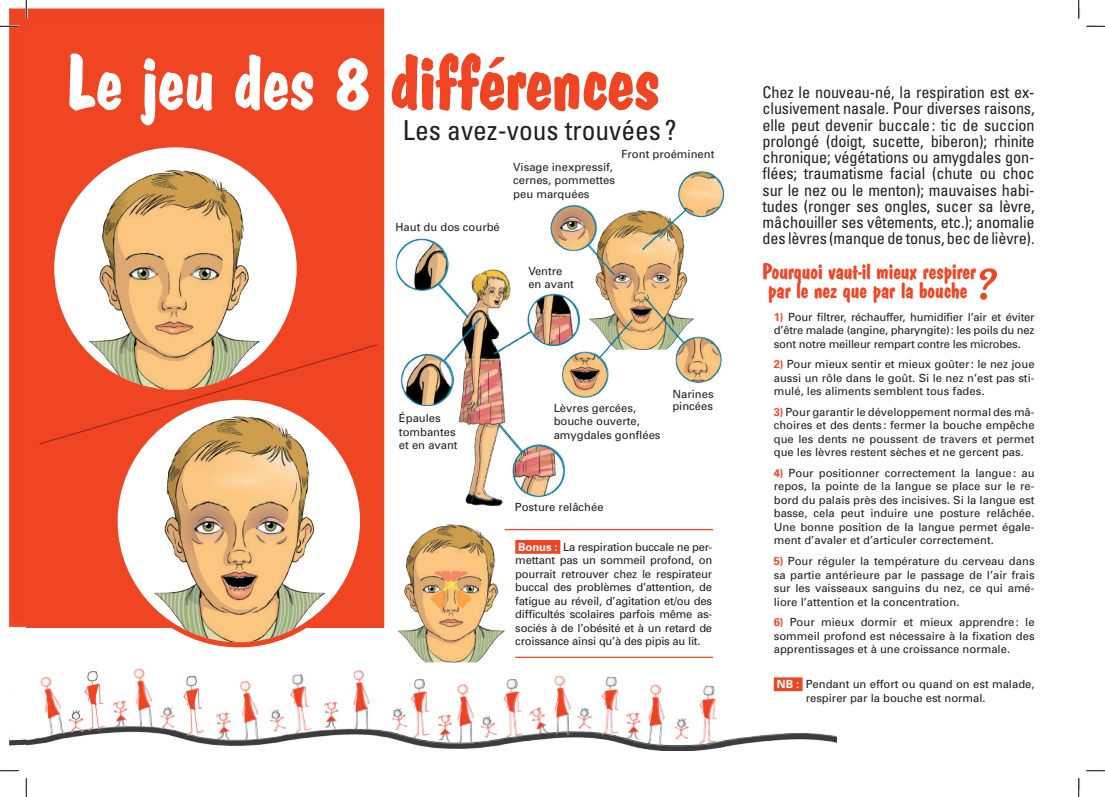
<style>
.page{position:relative;width:1105px;height:797px;background:#fff}
.page>*{position:absolute;margin:0;border:0;box-sizing:border-box;transform-origin:0 0}
.t1{font:27.5px "Univers Cond Polonais";color:#231f20}
.t2{font:700 22.5px/18.8px "Dom Casual D";color:#ef4523}
.t3{font:16.25px/16.2px "Univers Cond Polonais";letter-spacing:-.01em;color:#231f20;text-align:justify}
.t4{font:11.25px/13.5px "Univers";color:#231f20;text-align:justify}
.s1{font-weight:700;color:#fff}
.s2{font-weight:700;color:#ef4523}
</style>
<div class="page">
<img style="left:9px;top:9px;width:1087px;height:779px">
<img style="left:540px;top:129px;width:202px;height:302px">
<img style="left:381px;top:551px;width:142px;height:102px">
<hr style="left:505px;top:529px;width:208px;height:1px;background:#ef4523">
<div style="left:515px;top:540px;width:45px;height:14px;background:#ef4523"></div>
<div style="left:26px;top:26px;width:358px;height:601px;background:#ef4523"></div>
<svg style="left:392px;top:54px;width:266px;height:57px"></svg>
<svg style="left:69px;top:54px;width:300px;height:71px"></svg>
<svg style="left:39px;top:346px;width:330px;height:99px"></svg>
<img style="left:26px;top:651px;width:353px;height:97px">
<img style="left:379px;top:653px;width:457px;height:98px">
<img style="left:68px;top:710px;width:16px;height:22px">
<img style="left:160px;top:706px;width:16px;height:23px">
<img style="left:268px;top:708px;width:20px;height:25px">
<img style="left:389px;top:706px;width:20px;height:25px">
<img style="left:479px;top:714px;width:20px;height:25px">
<img style="left:576px;top:707px;width:17px;height:23px">
<img style="left:673px;top:718px;width:17px;height:22px">
<img style="left:84px;top:671px;width:20px;height:59px">
<img style="left:183px;top:676px;width:20px;height:59px">
<img style="left:290px;top:674px;width:21px;height:60px">
<img style="left:409px;top:679px;width:22px;height:59px">
<img style="left:598px;top:676px;width:25px;height:61px">
<img style="left:695px;top:685px;width:26px;height:61px">
<img style="left:502px;top:679px;width:22px;height:59px">
<img style="left:40px;top:675px;width:27px;height:61px">
<img style="left:134px;top:668px;width:22px;height:59px">
<img style="left:240px;top:680px;width:22px;height:60px">
<img style="left:351px;top:670px;width:23px;height:59px">
<img style="left:456px;top:684px;width:22px;height:59px">
<img style="left:552px;top:675px;width:23px;height:60px">
<img style="left:644px;top:684px;width:27px;height:61px">
<img style="left:108px;top:698px;width:23px;height:31px">
<img style="left:211px;top:710px;width:23px;height:31px">
<img style="left:318px;top:699px;width:25px;height:31px">
<img style="left:431px;top:712px;width:25px;height:31px">
<img style="left:529px;top:707px;width:18px;height:28px">
<img style="left:620px;top:710px;width:25px;height:31px">
<svg style="left:26px;top:668px;width:10px;height:74px"></svg>
<img style="left:369px;top:208px;width:229px;height:343px">
<svg style="left:979px;top:268px;width:18px;height:32px"></svg>
<img style="left:54px;top:158px;width:243px;height:232px">
<svg style="left:115px;top:397px;width:247px;height:247px;fill:#fff"></svg>
<img style="left:130px;top:410px;width:220px;height:232px">
<svg style="left:0;top:25px;width:19px;height:2px"></svg>
<svg style="left:1086px;top:25px;width:19px;height:2px"></svg>
<svg style="left:0;top:770px;width:19px;height:1px"></svg>
<svg style="left:1086px;top:770px;width:19px;height:1px"></svg>
<svg style="left:25px;top:0;width:2px;height:19px"></svg>
<svg style="left:25px;top:778px;width:2px;height:19px"></svg>
<svg style="left:1078px;top:0;width:1px;height:19px"></svg>
<svg style="left:1078px;top:778px;width:1px;height:19px"></svg>
<h1 class="t1" style="left:403px;top:114px;width:275px">Les avez-vous trouvées ?</h1>
<p class="t4" style="left:621px;top:148px;width:95px">Front proéminent</p>
<p class="t4" style="left:395px;top:220px;width:106px">Haut du dos courbé</p>
<p class="t4" style="left:513px;top:160px;width:103px;text-align:left">Visage inexpressif, cernes, pommettes peu marquées</p>
<p class="t4" style="left:528px;top:264px;width:47px">Ventre en avant</p>
<p class="t4" style="left:399px;top:411px;width:60px;text-align:left">Épaules tombantes et en avant</p>
<p class="t4" style="left:554px;top:401px;width:108px;text-align:left">Lèvres gercées, bouche ouverte, amygdales gonflées</p>
<p class="t4" style="left:672px;top:387px;width:43px;line-height:12.5px">Narines pincées</p>
<p class="t4" style="left:515px;top:500px;width:90px">Posture relâchée</p>
<p class="t4" style="left:515px;top:540px;width:198px"><span class="s1">Bonus :</span> La respiration buccale ne per&shy;mettant pas un sommeil profond, on pourrait retrouver chez le respirateur buccal des problèmes d’attention, de fatigue au réveil, d’agitation et/ou des difficultés scolaires parfois même as&shy;sociés à de l’obésité et à un retard de croissance ainsi qu’à des pipis au lit.</p>
<p class="t3" style="left:763px;top:84px;width:273px">Chez le nouveau-né, la respiration est ex&shy;clusivement nasale. Pour diverses raisons, elle peut devenir buccale: tic de succion prolongé (doigt, sucette, biberon); rhinite chronique; végétations ou amygdales gon&shy;flées; traumatisme facial (chute ou choc sur le nez ou le menton); mauvaises habi&shy;tudes (ronger ses ongles, sucer sa lèvre, mâchouiller ses vêtements, etc.); anomalie des lèvres (manque de tonus, bec de lièvre).</p>
<h2 class="t2" style="left:763px;top:263px;width:215px">Pourquoi vaut-il mieux respirer par le nez que par la bouche</h2>
<p class="t4" style="left:774px;top:310px;width:262px"><span class="s2">1)</span> Pour filtrer, réchauffer, humidifier l’air et éviter d’être malade (angine, pharyngite): les poils du nez sont notre meilleur rempart contre les microbes.</p>
<p class="t4" style="left:774px;top:357px;width:262px"><span class="s2">2)</span> Pour mieux sentir et mieux goûter: le nez joue aussi un rôle dans le goût. Si le nez n’est pas sti&shy;mulé, les aliments semblent tous fades.</p>
<p class="t4" style="left:774px;top:405px;width:262px"><span class="s2">3)</span> Pour garantir le développement normal des mâ&shy;choires et des dents : fermer la bouche empêche que les dents ne poussent de travers et permet que les lèvres restent sèches et ne gercent pas.</p>
<p class="t4" style="left:774px;top:466px;width:262px"><span class="s2">4)</span> Pour positionner correctement la langue: au repos, la pointe de la langue se place sur le re&shy;bord du palais près des incisives. Si la langue est basse, cela peut induire une posture relâchée.<br>Une bonne position de la langue permet égale&shy;ment d’avaler et d’articuler correctement.</p>
<p class="t4" style="left:774px;top:554px;width:262px"><span class="s2">5)</span> Pour réguler la température du cerveau dans sa partie antérieure par le passage de l’air frais sur les vaisseaux sanguins du nez, ce qui amé&shy;liore l’attention et la concentration.</p>
<p class="t4" style="left:774px;top:615px;width:262px"><span class="s2">6)</span> Pour mieux dormir et mieux apprendre: le sommeil profond est nécessaire à la fixation des apprentissages et à une croissance normale.</p>
<p class="t4" style="left:806px;top:677px;width:230px;text-indent:-29px"><span class="s1">NB :</span> Pendant un effort ou quand on est malade, respirer par la bouche est normal.</p>
</div>
